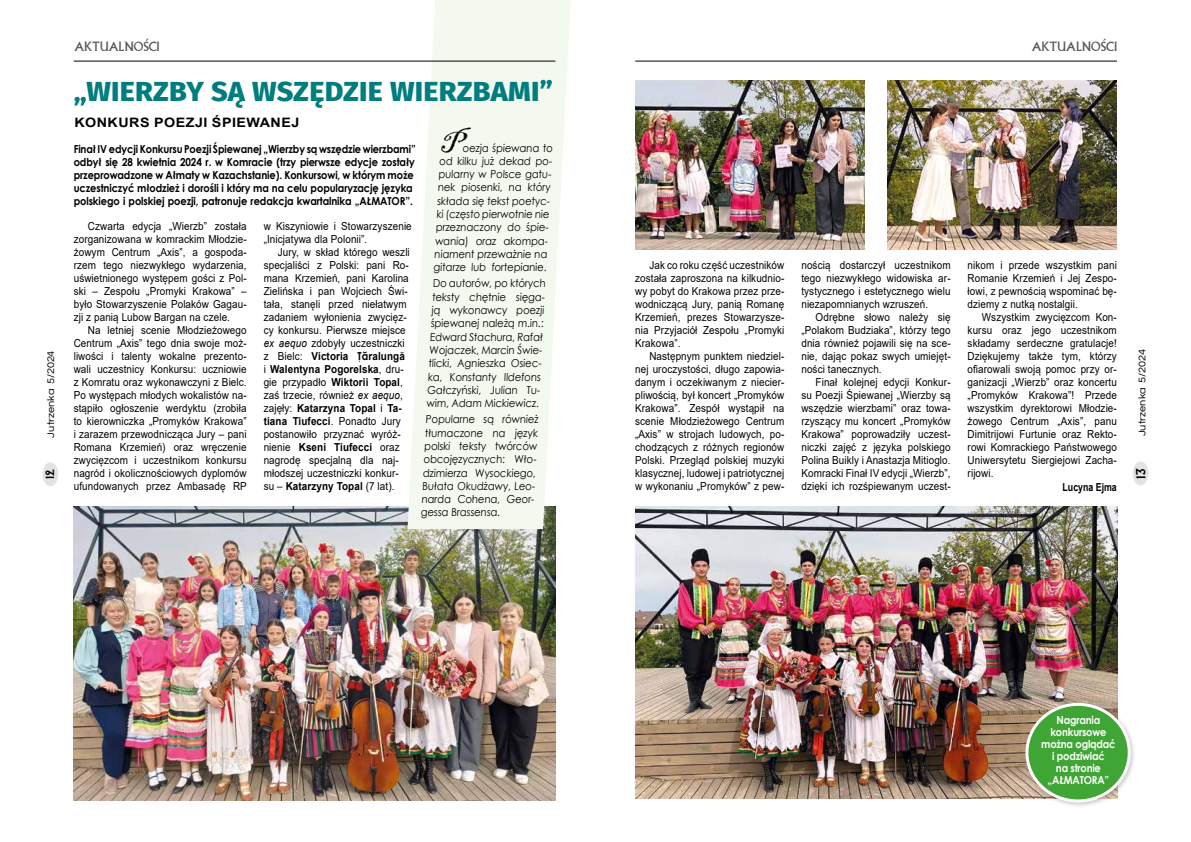
<style>
.page{position:relative;width:1191px;height:842px;background:#fff}
.page>*{position:absolute;margin:0;border:0;box-sizing:border-box;transform-origin:0 0}
.t1{font:30px "Blackadder ITC";color:#000;scale:1.1 1}
.t2{font:800 27.5px "Fira Sans";letter-spacing:.01em;color:#007d7f;scale:1.05 1}
.t3{font:700 13px "Arial";letter-spacing:.035em;color:#000;scale:1.1 1}
.t4{font:12px "Wof Margola";letter-spacing:-.005em;color:#575756}
.t5{font:700 12px "Wof Margola";color:#000}
.t6{font:11px/13px "Arial";letter-spacing:.01em;color:#000;text-align:justify;scale:.9 1}
.t7{font:11px "Century Gothic";color:#000;scale:.9 1}
.t8{font:700 11px/13.1px "Century Gothic";letter-spacing:-.01em;color:#000;scale:.9 1}
.t9{font:700 11px/12px "Century Gothic";letter-spacing:-.02em;color:#fff;text-align:center;scale:.9 1}
.t10{font:700 11px "Arial";color:#000;scale:.8 1}
.t11{font:700 11px "Wof Margola";color:#000}
.t12{font:10px "Questrial";color:#000;scale:1.1 1}
.s1{font-style:italic}
.s2{font-weight:700}
.s3{font-family:"Century Gothic";font-weight:700}
</style>
<div class="page">
<div style="left:42px;top:462px;width:16px;height:24px;background:#e3e3e3;border-radius:50%"></div>
<div style="left:1132px;top:461px;width:16px;height:24px;background:#e3e3e3;border-radius:50%"></div>
<img style="left:74px;top:506px;width:481px;height:295px">
<svg style="left:407px;top:0;width:164px;height:529px;fill:#f3f9ee"></svg>
<hr style="left:635px;top:61px;width:482px;height:1px;background:#000">
<img style="left:887px;top:81px;width:229px;height:168px">
<img style="left:635px;top:81px;width:229px;height:168px">
<img style="left:635px;top:506px;width:483px;height:292px">
<hr style="left:74px;top:61px;width:481px;height:1px;background:#000">
<div style="left:1023px;top:700px;width:113px;height:108px;background:#000;opacity:.2"></div>
<div style="left:1027px;top:704px;width:102px;height:97px;background:#3fa535;border-radius:50%"></div>
<div style="left:1025px;top:703px;width:105px;height:99px;border:3px solid #fff;border-radius:50%"></div>
<p class="t12" style="left:46px;top:438px;width:81px;rotate:-90deg">Jutrzenka 5/2024</p>
<p class="t11" style="left:43px;top:478px;width:11px;rotate:-90deg">12</p>
<p class="t4" style="left:74px;top:39px;width:87px">AKTUALNOŚCI</p>
<h2 class="t2" style="left:74px;top:67px;width:458px">„WIERZBY SĄ WSZĘDZIE WIERZBAMI”</h2>
<p class="t8" style="left:74px;top:142px;width:382px">Finał IV edycji Konkursu Poezji Śpiewanej „Wierzby są wszędzie wierzbami” odbył się 28 kwietnia 2024 r. w Komracie (trzy pierwsze edycje zostały przeprowadzone w Ałmaty w Kazachstanie). Konkursowi, w którym może uczestniczyć młodzież i dorośli i który ma na celu popularyzację języka polskiego i polskiej poezji, patronuje redakcja kwartalnika „AŁMATOR”.</p>
<p class="t6" style="left:74px;top:219px;width:194px;text-indent:14px">Czwarta edycja „Wierzb” została zorganizowana w komrackim Młodzie&shy;żowym Centrum „Axis”, a gospoda&shy;rzem tego niezwykłego wydarzenia, uświetnionego występem gości z Pol&shy;ski – Zespołu „Promyki Krakowa” – było Stowarzyszenie Polaków Gagau&shy;zji z panią Lubow Bargan na czele.</p>
<p class="t6" style="left:74px;top:323px;width:194px;text-indent:14px">Na letniej scenie Młodzieżowego Centrum „Axis” tego dnia swoje moż&shy;liwości i talenty wokalne prezento&shy;wali uczestnicy Konkursu: uczniowie z Komratu oraz wykonawczyni z Bielc.<br>Po występach młodych wokalistów na&shy;stąpiło ogłoszenie werdyktu (zrobiła to kierowniczka „Promyków Krakowa” i zarazem przewodnicząca Jury – pani Romana Krzemień) oraz wręczenie zwycięzcom i uczestnikom konkursu nagród i okolicznościowych dyplomów ufundowanych przez Ambasadę RP</p>
<p class="t3" style="left:74px;top:113px;width:206px">KONKURS POEZJI ŚPIEWANEJ</p>
<h1 class="t1" style="left:440px;top:125px;width:22px">P</h1>
<p class="t7" style="left:462px;top:140px;width:102px">oezja śpiewana to</p>
<p class="t7" style="left:439px;top:153px;width:128px">od kilku już dekad po-</p>
<p class="t7" style="left:438px;top:167px;width:128px">pularny w Polsce gatu-</p>
<p class="t7" style="left:438px;top:180px;width:128px">nek piosenki, na który</p>
<p class="t7" style="left:437px;top:193px;width:128px">składa się tekst poetyc-</p>
<p class="t7" style="left:436px;top:206px;width:128px">ki (często pierwotnie nie</p>
<p class="t7" style="left:436px;top:220px;width:128px">przeznaczony do śpie-</p>
<p class="t7" style="left:435px;top:233px;width:128px">wania) oraz akompa-</p>
<p class="t7" style="left:434px;top:246px;width:128px">niament przeważnie na</p>
<p class="t7" style="left:433px;top:260px;width:128px">gitarze lub fortepianie.</p>
<p class="t7" style="left:433px;top:276px;width:128px">Do autorów, po których</p>
<p class="t7" style="left:432px;top:289px;width:128px">teksty chętnie sięga-</p>
<p class="t7" style="left:431px;top:302px;width:128px">ją wykonawcy poezji</p>
<p class="t7" style="left:431px;top:316px;width:128px">śpiewanej należą m.in.:</p>
<p class="t7" style="left:430px;top:329px;width:128px">Edward Stachura, Rafał</p>
<p class="t7" style="left:429px;top:342px;width:128px">Wojaczek, Marcin Świe-</p>
<p class="t7" style="left:428px;top:356px;width:128px">tlicki, Agnieszka Osiec-</p>
<p class="t7" style="left:428px;top:369px;width:128px">ka, Konstanty Ildefons</p>
<p class="t7" style="left:427px;top:382px;width:128px">Gałczyński, Julian Tu-</p>
<p class="t7" style="left:426px;top:395px;width:127px">wim, Adam Mickiewicz.</p>
<p class="t7" style="left:425px;top:412px;width:128px">Popularne są również</p>
<p class="t7" style="left:425px;top:425px;width:128px">tłumaczone na język</p>
<p class="t7" style="left:424px;top:438px;width:128px">polski teksty twórców</p>
<p class="t7" style="left:423px;top:451px;width:128px">obcojęzycznych: Wło-</p>
<p class="t7" style="left:423px;top:465px;width:128px">dzimierza Wysockiego,</p>
<p class="t7" style="left:422px;top:478px;width:128px">Bułata Okudżawy, Leo-</p>
<p class="t7" style="left:421px;top:491px;width:128px">narda Cohena, Geor-</p>
<p class="t7" style="left:421px;top:505px;width:90px">gessa Brassensa.</p>
<p class="t6" style="left:264px;top:219px;width:166px">w Kiszyniowie i Stowarzyszenie „Inicjatywa dla Polonii”.</p>
<p class="t6" style="left:264px;top:245px;width:164px;text-align:left;text-indent:14px">Jury, w skład którego weszli specjaliści z Polski: pani Ro&shy;mana Krzemień, pani Karolina<br>Zielińska i pan Wojciech Świ&shy;tała, stanęli przed niełatwym zadaniem wyłonienia zwycięz&shy;cy konkursu. Pierwsze miejsce <span class="s1">ex aequo</span> zdobyły uczestniczki z Bielc: <span class="s2">Victoria</span> <span class="s3">Ţă</span><span class="s2">ralungă<br></span>i <span class="s2">Walentyna Pogorelska</span>, dru&shy;gie przypadło <span class="s2">Wiktorii Topal</span>, zaś trzecie, również <span class="s1">ex aequo</span>, zajęły: <span class="s2">Katarzyna Topal</span> i <span class="s2">Ta&shy;tiana Tiufecci</span>. Ponadto Jury postanowiło przyznać wyróż&shy;nienie <span class="s2">Kseni Tiufecci</span> oraz nagrodę specjalną dla naj&shy;młodszej uczestniczki konkur&shy;su – <span class="s2">Katarzyny Topal</span> (7 lat).</p>
<p class="t4" style="left:1031px;top:39px;width:87px">AKTUALNOŚCI</p>
<p class="t6" style="left:635px;top:259px;width:167px;text-indent:14px">Jak co roku część uczestników została zaproszona na kilkudnio&shy;wy pobyt do Krakowa przez prze&shy;wodniczącą Jury, panią Romanę Krzemień, prezes Stowarzysze&shy;nia Przyjaciół Zespołu „Promyki Krakowa”.</p>
<p class="t6" style="left:635px;top:350px;width:167px;text-indent:14px">Następnym punktem niedziel&shy;nej uroczystości, długo zapowia&shy;danym i oczekiwanym z niecier&shy;pliwością, był koncert „Promyków Krakowa”. Zespół wystąpił na scenie Młodzieżowego Centrum „Axis” w strojach ludowych, po&shy;chodzących z różnych regionów Polski. Przegląd polskiej muzyki klasycznej, ludowej i patriotycznej w wykonaniu „Promyków” z pew-</p>
<p class="t6" style="left:801px;top:259px;width:167px">nością dostarczył uczestnikom tego niezwykłego widowiska ar&shy;tystycznego i estetycznego wielu niezapomnianych wzruszeń.</p>
<p class="t6" style="left:801px;top:311px;width:167px;text-indent:14px">Odrębne słowo należy się „Polakom Budziaka”, którzy tego dnia również pojawili się na sce&shy;nie, dając pokaz swych umiejęt&shy;ności tanecznych.</p>
<p class="t6" style="left:801px;top:376px;width:167px;text-indent:14px">Finał kolejnej edycji Konkur&shy;su Poezji Śpiewanej „Wierzby są wszędzie wierzbami” oraz towa&shy;rzyszący mu koncert „Promyków Krakowa” poprowadziły uczest&shy;niczki zajęć z języka polskiego Polina Buikly i Anastazja Mitioglo.<br>Komracki Finał IV edycji „Wierzb”, dzięki ich rozśpiewanym uczest-</p>
<p class="t6" style="left:967px;top:259px;width:167px">nikom i przede wszystkim pani Romanie Krzemień i Jej Zespo&shy;łowi, z pewnością wspominać bę&shy;dziemy z nutką nostalgii.</p>
<p class="t6" style="left:967px;top:311px;width:167px;text-indent:14px">Wszystkim zwycięzcom Kon&shy;kursu oraz jego uczestnikom składamy serdeczne gratulacje!<br>Dziękujemy także tym, którzy ofiarowali swoją pomoc przy or&shy;ganizacji „Wierzb” oraz koncertu „Promyków Krakowa”! Przede wszystkim dyrektorowi Młodzie&shy;żowego Centrum „Axis”, panu Dimitrijowi Furtunie oraz Rekto&shy;rowi Komrackiego Państwowego Uniwersytetu Siergiejowi Zacha&shy;rijowi.</p>
<p class="t10" style="left:1062px;top:479px;width:69px">Lucyna Ejma</p>
<p class="t12" style="left:1137px;top:436px;width:81px;rotate:-90deg">Jutrzenka 5/2024</p>
<p class="t5" style="left:1132px;top:479px;width:12px;rotate:-90deg">13</p>
<p class="t9" style="left:1041px;top:714px;width:84px">Nagrania konkursowe można oglądać i podziwiać<br>na stronie „AŁMATORA”</p>
</div>
